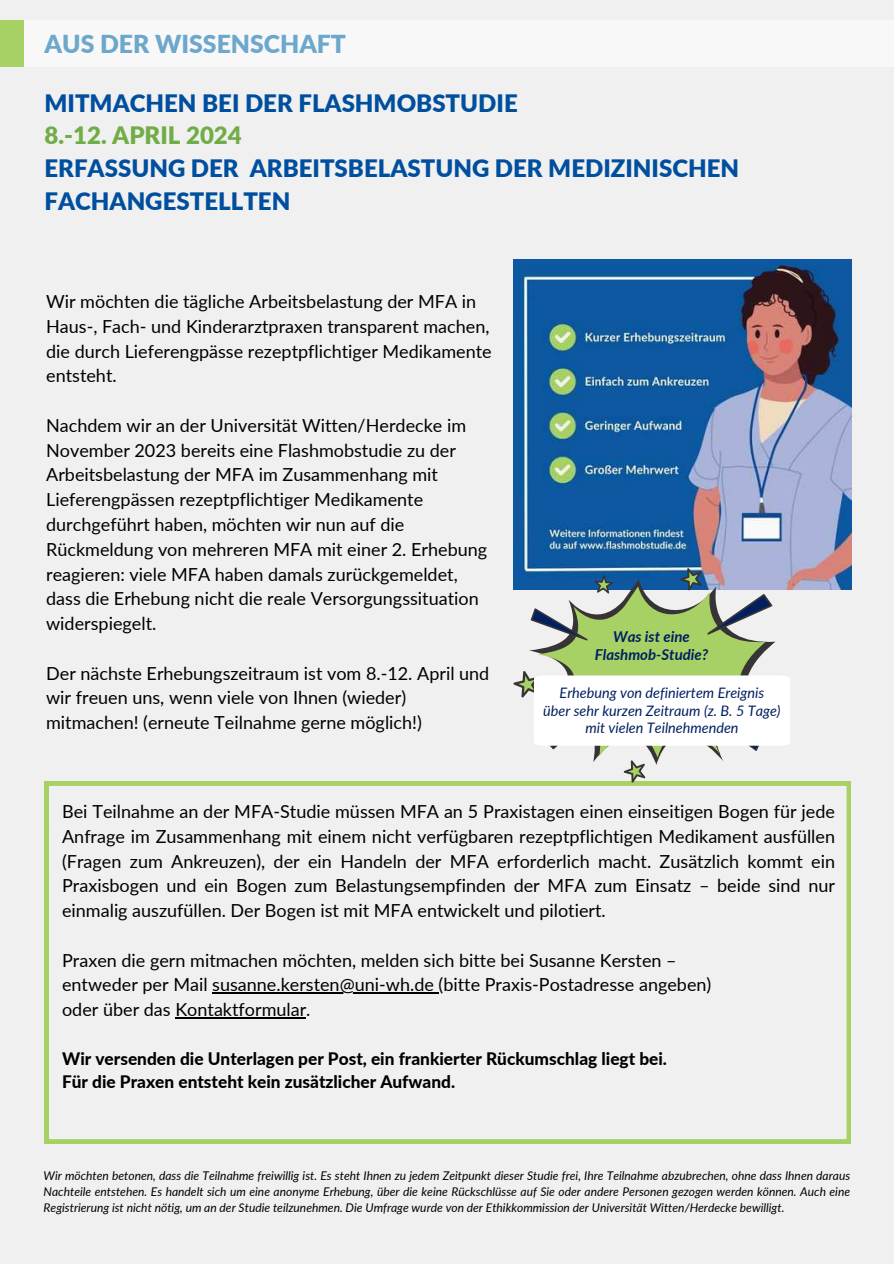
<style>
.page{position:relative;width:894px;height:1264px;background:#fff}
.page>*{position:absolute;margin:0;border:0;box-sizing:border-box;transform-origin:0 0}
.t1{font:900 24.75px "Lato";color:#6da7cc}
.t2{font:900 24px/32.7px "Lato";color:#004f9f}
.t3{font:900 24px "Lato";color:#70ad47}
.t4{font:18px/24.8px "Lato";color:#000}
.t5{font:800 17.25px/23.7px "Lato";color:#000}
.t6{font:italic 700 15px/18px "Lato";color:#002060;text-align:center}
.t7{font:italic 14.4px/17.1px "Lato";color:#002060;text-align:center}
.t8{font:italic 12px/16px "Lato";color:#000;text-align:justify}
</style>
<div class="page">
<div style="left:0;top:0;width:893px;height:1263px;background:#f0f0f0"></div>
<div style="left:23px;top:20px;width:870px;height:47px;background:#f8f8f8"></div>
<div style="left:0;top:20px;width:23px;height:47px;background:#a7d165"></div>
<img style="left:513px;top:259px;width:338px;height:330px">
<svg style="left:44px;top:781px;width:806px;height:362px"></svg>
<svg style="left:513px;top:568px;width:277px;height:214px"></svg>
<hr style="left:212px;top:992px;width:226px;height:1px;background:#000">
<hr style="left:175px;top:1017px;width:131px;height:1px;background:#000">
<h1 class="t1" style="left:44px;top:25px;width:303px">AUS DER WISSENSCHAFT</h1>
<h2 class="t2" style="left:44px;top:85px;width:474px">MITMACHEN BEI DER FLASHMOBSTUDIE</h2>
<h2 class="t3" style="left:44px;top:117px;width:199px">8.-12. APRIL 2024</h2>
<h2 class="t2" style="left:44px;top:151px;width:696px">ERFASSUNG DER ARBEITSBELASTUNG DER MEDIZINISCHEN<br>FACHANGESTELLTEN</h2>
<p class="t4" style="left:46px;top:288px;width:447px">Wir möchten die tägliche Arbeitsbelastung der MFA in Haus-, Fach- und Kinderarztpraxen transparent machen, die durch Lieferengpässe rezeptpflichtiger Medikamente entsteht.</p>
<p class="t4" style="left:46px;top:412px;width:442px">Nachdem wir an der Universität Witten/Herdecke im November 2023 bereits eine Flashmobstudie zu der Arbeitsbelastung der MFA im Zusammenhang mit Lieferengpässen rezeptpflichtiger Medikamente durchgeführt haben, möchten wir nun auf die Rückmeldung von mehreren MFA mit einer 2. Erhebung reagieren: viele MFA haben damals zurückgemeldet, dass die Erhebung nicht die reale Versorgungssituation widerspiegelt.</p>
<p class="t4" style="left:46px;top:660px;width:444px">Der nächste Erhebungszeitraum ist vom 8.-12. April und wir freuen uns, wenn viele von Ihnen (wieder) mitmachen! (erneute Teilnahme gerne möglich!)</p>
<p class="t6" style="left:594px;top:626px;width:115px">Was ist eine<br>Flashmob-Studie?</p>
<p class="t7" style="left:543px;top:684px;width:239px">Erhebung von definiertem Ereignis<br>über sehr kurzen Zeitraum (z. B. 5 Tage) mit vielen Teilnehmenden</p>
<p class="t4" style="left:62px;top:798px;width:774px;text-align:justify">Bei Teilnahme an der MFA-Studie müssen MFA an 5 Praxistagen einen einseitigen Bogen für jede Anfrage im Zusammenhang mit einem nicht verfügbaren rezeptpflichtigen Medikament ausfüllen (Fragen zum Ankreuzen), der ein Handeln der MFA erforderlich macht. Zusätzlich kommt ein Praxisbogen und ein Bogen zum Belastungsempfinden der MFA zum Einsatz – beide sind nur einmalig auszufüllen. Der Bogen ist mit MFA entwickelt und pilotiert.</p>
<p class="t4" style="left:62px;top:947px;width:650px">Praxen die gern mitmachen möchten, melden sich bitte bei Susanne Kersten – entweder per Mail susanne.kersten@uni-wh.de (bitte Praxis-Postadresse angeben) oder über das Kontaktformular.</p>
<p class="t5" style="left:62px;top:1045px;width:606px">Wir versenden die Unterlagen per Post, ein frankierter Rückumschlag liegt bei.<br>Für die Praxen entsteht kein zusätzlicher Aufwand.</p>
<p class="t8" style="left:44px;top:1167px;width:807px">Wir möchten betonen, dass die Teilnahme freiwillig ist. Es steht Ihnen zu jedem Zeitpunkt dieser Studie frei, Ihre Teilnahme abzubrechen, ohne dass Ihnen daraus Nachteile entstehen. Es handelt sich um eine anonyme Erhebung, über die keine Rückschlüsse auf Sie oder andere Personen gezogen werden können. Auch eine Registrierung ist nicht nötig, um an der Studie teilzunehmen. Die Umfrage wurde von der Ethikkommission der Universität Witten/Herdecke bewilligt.</p>
</div>
